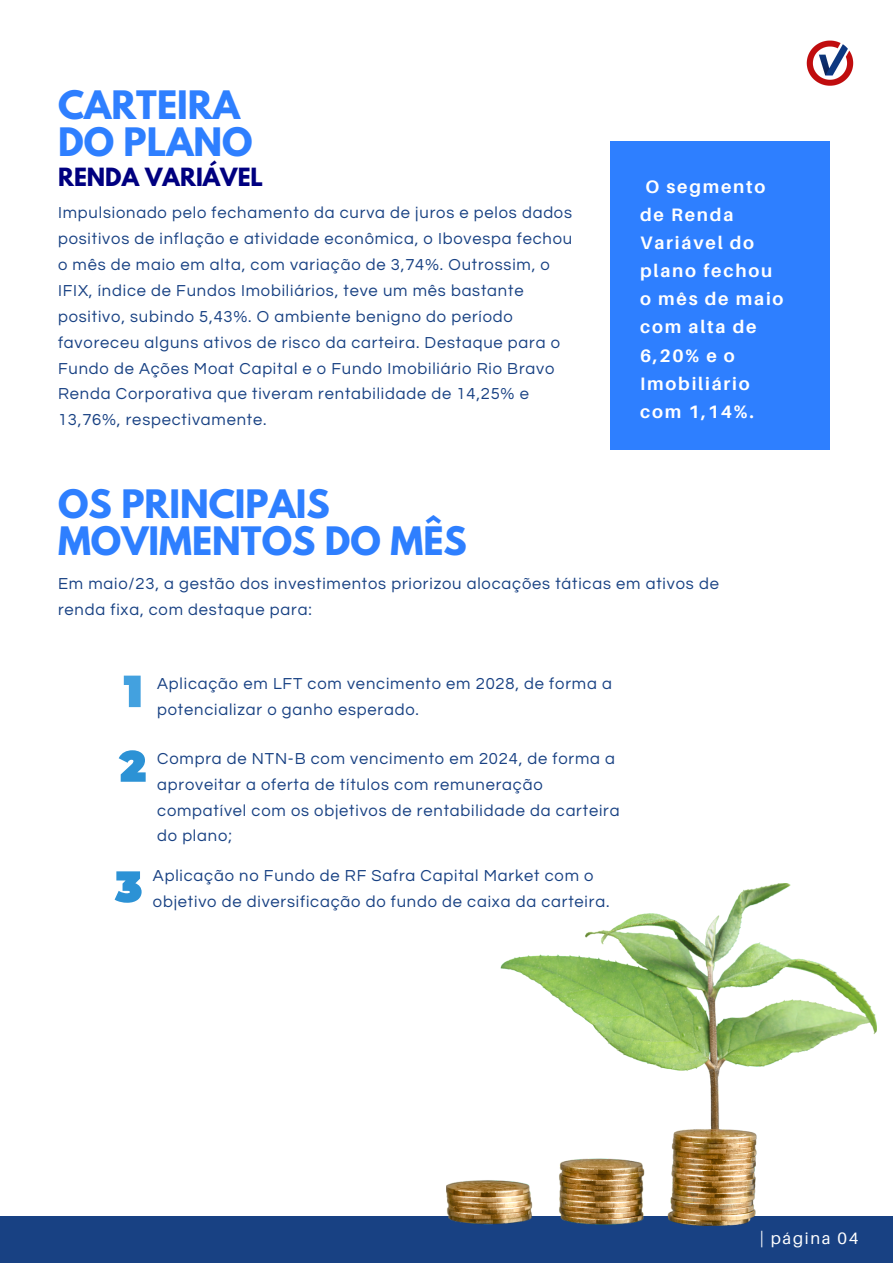
<style>
.page{position:relative;width:893px;height:1264px;background:#fff}
.page>*{position:absolute;margin:0;border:0;box-sizing:border-box;transform-origin:0 0}
.t1{font:700 34.65px/37px "League Spartan";color:#2e7fff}
.t2{font:700 22.2px "League Spartan";color:#000080}
.t3{font:700 18px/28px "Aileron";letter-spacing:.1em;color:#fff}
.t4{font:16.5px/25.8px "Questrial";letter-spacing:.05em;color:#184183}
.t5{font:16.5px "Aileron";letter-spacing:.1em;color:#fff}
</style>
<div class="page">
<div style="left:0;top:1216px;width:892px;height:46px;background:#184183"></div>
<img style="left:806px;top:40px;width:48px;height:46px">
<div style="left:610px;top:141px;width:219px;height:309px;background:#2e7fff"></div>
<svg style="left:124px;top:675px;width:17px;height:32px"></svg>
<svg style="left:119px;top:750px;width:27px;height:31px"></svg>
<svg style="left:115px;top:871px;width:27px;height:31px"></svg>
<img style="left:446px;top:883px;width:430px;height:342px">
<p class="t1" style="left:58px;top:91px;width:183px">CARTEIRA</p>
<p class="t1" style="left:58px;top:128px;width:196px">DO PLANO</p>
<p class="t2" style="left:58px;top:166px;width:207px">RENDA VARIÁVEL</p>
<p class="t4" style="left:58px;top:200px;width:515px">Impulsionado pelo fechamento da curva de juros e pelos dados positivos de inflação e atividade econômica, o Ibovespa fechou o mês de maio em alta, com variação de 3,74%. Outrossim, o IFIX, índice de Fundos Imobiliários, teve um mês bastante positivo, subindo 5,43%. O ambiente benigno do período favoreceu alguns ativos de risco da carteira. Destaque para o Fundo de Ações Moat Capital e o Fundo Imobiliário Rio Bravo Renda Corporativa que tiveram rentabilidade de 14,25% e 13,76%, respectivamente.</p>
<p class="t1" style="left:58px;top:490px;width:410px">OS PRINCIPAIS<br>MOVIMENTOS DO MÊS</p>
<p class="t3" style="left:640px;top:172px;width:145px">O segmento de Renda<br>Variável do plano fechou o mês de maio com alta de<br>6,20% e o<br>Imobiliário com 1,14%.</p>
<p class="t4" style="left:58px;top:571px;width:662px">Em maio/23, a gestão dos investimentos priorizou alocações táticas em ativos de renda fixa, com destaque para:</p>
<p class="t4" style="left:157px;top:671px;width:456px">Aplicação em LFT com vencimento em 2028, de forma a potencializar o ganho esperado.</p>
<p class="t4" style="left:157px;top:746px;width:464px">Compra de NTN-B com vencimento em 2024, de forma a aproveitar a oferta de títulos com remuneração compatível com os objetivos de rentabilidade da carteira do plano;</p>
<p class="t4" style="left:153px;top:863px;width:458px">Aplicação no Fundo de RF Safra Capital Market com o objetivo de diversificação do fundo de caixa da carteira.</p>
<p class="t5" style="left:759px;top:1227px;width:100px">| página 04</p>
</div>
